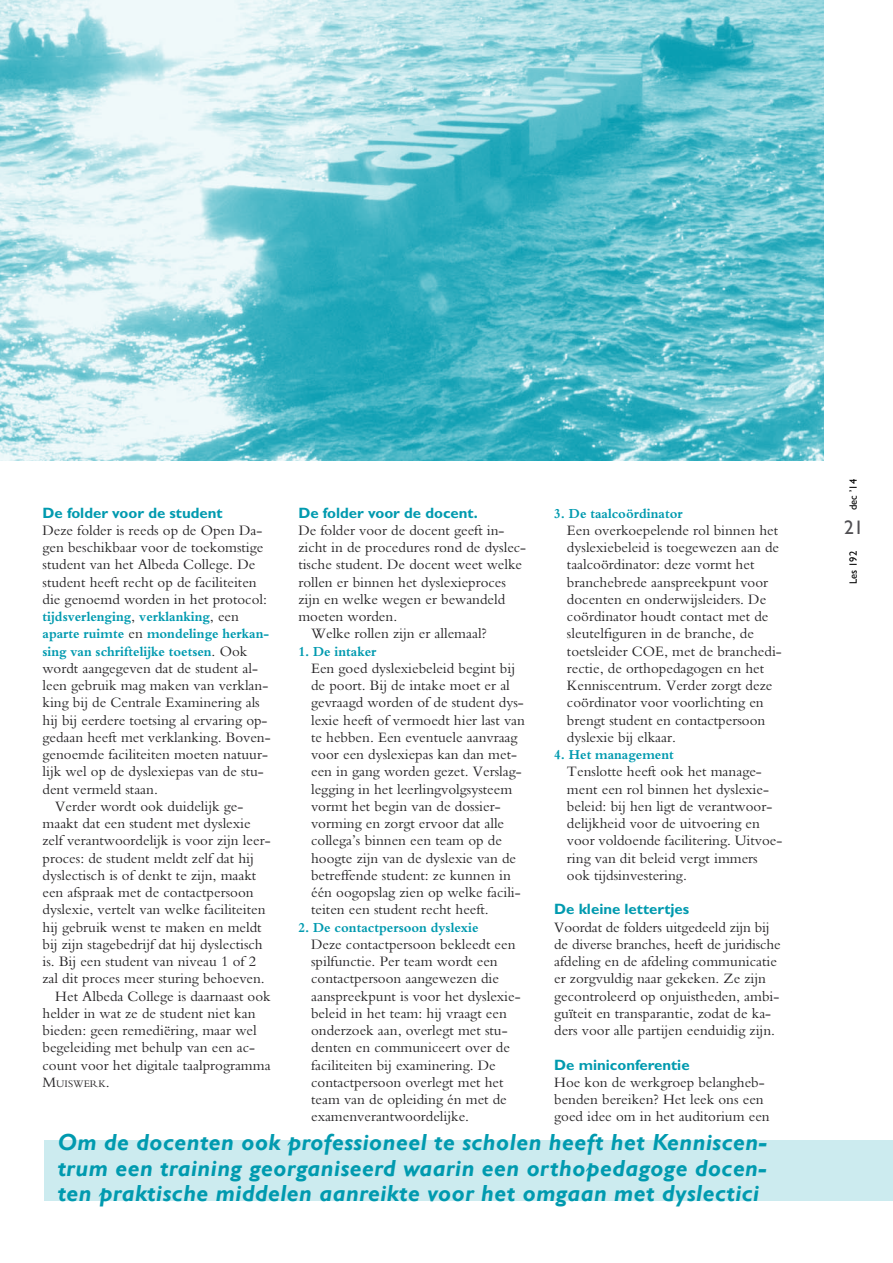
<style>
.page{position:relative;width:893px;height:1263px;background:#fff}
.page>*{position:absolute;margin:0;border:0;box-sizing:border-box;transform-origin:0 0}
.t1{font:italic 700 23.25px/25.5px "Gill Sans";letter-spacing:.02em;color:#009aaf;text-align:justify}
.t2{font:19.5px "Gill Sans";color:#504f53}
.t3{font:15px/17.2px "M Bembo";color:#242224}
.t4{font:700 15px "Gill Sans";color:#009aaf}
.t5{font:700 14.25px/17.2px "M Bembo";color:#009aaf;scale:.95 1}
.t6{font:10.5px "Gill Sans";letter-spacing:.01em;color:#000}
.t7{font:10.5px "M Bembo";color:#242224}
.s1{font-weight:400;font-size:15px;color:#242224}
.s2{font-size:15px}
</style>
<div class="page">
<div style="left:44px;top:1140px;width:849px;height:60px;background:#ccebef"></div>
<img style="left:0;top:0;width:823px;height:461px">
<p class="t4" style="left:43px;top:504px;width:182px">De folder voor de student</p>
<p class="t3" style="left:43px;top:521px;width:226px">Deze folder is reeds op de Open Da&shy;gen beschikbaar voor de toekomstige student van het Albeda College. De student heeft recht op de faciliteiten die genoemd worden in het protocol:</p>
<p class="t5" style="left:43px;top:608px;width:240px">tijdsverlenging<span class="s1">,</span> verklanking<span class="s1">, een </span>aparte ruimte <span class="s1">en</span> mondelinge herkan&shy;sing van schriftelijke toetsen<span class="s1">. Ook</span></p>
<p class="t3" style="left:43px;top:659px;width:217px">wordt aangegeven dat de student al-</p>
<p class="t3" style="left:43px;top:677px;width:227px">leen gebruik mag maken van verklan-</p>
<p class="t3" style="left:43px;top:694px;width:219px">king bij de Centrale Examinering als</p>
<p class="t3" style="left:43px;top:711px;width:227px">hij bij eerdere toetsing al ervaring op-</p>
<p class="t3" style="left:43px;top:728px;width:230px">gedaan heeft met verklanking. Boven-</p>
<p class="t3" style="left:43px;top:746px;width:227px">genoemde faciliteiten moeten natuur-</p>
<p class="t3" style="left:43px;top:763px;width:223px">lijk wel op de dyslexiepas van de stu-</p>
<p class="t3" style="left:43px;top:780px;width:117px">dent vermeld staan.</p>
<p class="t3" style="left:55px;top:797px;width:190px">Verder wordt ook duidelijk ge-</p>
<p class="t3" style="left:43px;top:815px;width:210px">maakt dat een student met dyslexie</p>
<p class="t3" style="left:43px;top:832px;width:230px">zelf verantwoordelijk is voor zijn leer-</p>
<p class="t3" style="left:43px;top:849px;width:213px">proces: de student meldt zelf dat hij</p>
<p class="t3" style="left:43px;top:866px;width:215px">dyslectisch is of denkt te zijn, maakt</p>
<p class="t3" style="left:43px;top:884px;width:213px">een afspraak met de contactpersoon</p>
<p class="t3" style="left:43px;top:901px;width:225px">dyslexie, vertelt van welke faciliteiten</p>
<p class="t3" style="left:43px;top:918px;width:221px">hij gebruik wenst te maken en meldt</p>
<p class="t3" style="left:43px;top:935px;width:222px">bij zijn stagebedrijf dat hij dyslectisch</p>
<p class="t3" style="left:43px;top:953px;width:215px">is. Bij een student van niveau 1 of 2</p>
<p class="t3" style="left:43px;top:970px;width:224px">zal dit proces meer sturing behoeven.</p>
<p class="t3" style="left:55px;top:987px;width:217px">Het Albeda College is daarnaast ook</p>
<p class="t3" style="left:43px;top:1004px;width:215px">helder in wat ze de student niet kan</p>
<p class="t3" style="left:43px;top:1022px;width:216px">bieden: geen remediëring, maar wel</p>
<p class="t3" style="left:43px;top:1039px;width:214px">begeleiding met behulp van een ac-</p>
<p class="t3" style="left:43px;top:1056px;width:230px">count voor het digitale taalprogramma</p>
<p class="t7" style="left:43px;top:1078px;width:69px"><span class="s2">M</span>uiswerk<span class="s2">.</span></p>
<p class="t4" style="left:298px;top:504px;width:181px">De folder voor de docent.</p>
<p class="t3" style="left:298px;top:521px;width:208px">De folder voor de docent geeft in-</p>
<p class="t3" style="left:298px;top:539px;width:229px">zicht in de procedures rond de dyslec-</p>
<p class="t3" style="left:298px;top:556px;width:225px">tische student. De docent weet welke</p>
<p class="t3" style="left:298px;top:573px;width:209px">rollen er binnen het dyslexieproces</p>
<p class="t3" style="left:298px;top:590px;width:208px">zijn en welke wegen er bewandeld</p>
<p class="t3" style="left:298px;top:608px;width:100px">moeten worden.</p>
<p class="t3" style="left:311px;top:625px;width:177px">Welke rollen zijn er allemaal?</p>
<p class="t5" style="left:298px;top:642px;width:84px">1. De intaker</p>
<p class="t3" style="left:311px;top:659px;width:215px">Een goed dyslexiebeleid begint bij de poort. Bij de intake moet er al gevraagd worden of de student dys&shy;lexie heeft of vermoedt hier last van te hebben. Een eventuele aanvraag voor een dyslexiepas kan dan met&shy;een in gang worden gezet. Verslag&shy;legging in het leerlingvolgsysteem vormt het begin van de dossier&shy;vorming en zorgt ervoor dat alle collega’s binnen een team op de hoogte zijn van de dyslexie van de betreffende student: ze kunnen in één oogopslag zien op welke facili&shy;teiten een student recht heeft.</p>
<p class="t5" style="left:298px;top:918px;width:191px">2. De contactpersoon dyslexie</p>
<p class="t3" style="left:311px;top:935px;width:211px">Deze contactpersoon bekleedt een spilfunctie. Per team wordt een contactpersoon aangewezen die aanspreekpunt is voor het dyslexie&shy;beleid in het team: hij vraagt een onderzoek aan, overlegt met stu&shy;denten en communiceert over de faciliteiten bij examinering. De contactpersoon overlegt met het team van de opleiding én met de examenverantwoordelijke.</p>
<p class="t5" style="left:554px;top:504px;width:137px">3. De taalcoördinator</p>
<p class="t3" style="left:567px;top:521px;width:216px">Een overkoepelende rol binnen het dyslexiebeleid is toegewezen aan de taalcoördinator: deze vormt het branchebrede aanspreekpunt voor docenten en onderwijsleiders. De coördinator houdt contact met de sleutelfiguren in de branche, de toetsleider COE, met de branchedi&shy;rectie, de orthopedagogen en het Kenniscentrum. Verder zorgt deze coördinator voor voorlichting en brengt student en contactpersoon dyslexie bij elkaar.</p>
<p class="t5" style="left:554px;top:746px;width:127px">4. Het management</p>
<p class="t3" style="left:567px;top:763px;width:216px">Tenslotte heeft ook het manage&shy;ment een rol binnen het dyslexie&shy;beleid: bij hen ligt de verantwoor&shy;delijkheid voor de uitvoering en voor voldoende facilitering. Uitvoe&shy;ring van dit beleid vergt immers ook tijdsinvestering.</p>
<p class="t4" style="left:554px;top:900px;width:137px">De kleine lettertjes</p>
<p class="t3" style="left:554px;top:918px;width:228px">Voordat de folders uitgedeeld zijn bij de diverse branches, heeft de juridische afdeling en de afdeling communicatie er zorgvuldig naar gekeken. Ze zijn gecontroleerd op onjuistheden, ambi&shy;guïteit en transparantie, zodat de ka&shy;ders voor alle partijen eenduidig zijn.</p>
<p class="t4" style="left:554px;top:1056px;width:137px">De miniconferentie</p>
<p class="t3" style="left:554px;top:1073px;width:217px">Hoe kon de werkgroep belangheb&shy;benden bereiken? Het leek ons een goed idee om in het auditorium een</p>
<h1 class="t1" style="left:58px;top:1130px;width:710px">Om de docenten ook professioneel te scholen heeft het Kenniscen&shy;trum een training georganiseerd waarin een orthopedagoge docen&shy;ten praktische middelen aanreikte voor het omgaan met dyslectici</h1>
<p class="t6" style="left:847px;top:510px;width:33px;rotate:-90deg">dec ’14</p>
<h2 class="t2" style="left:844px;top:516px;width:21px">21</h2>
<p class="t6" style="left:847px;top:584px;width:35px;rotate:-90deg">Les 192</p>
</div>
